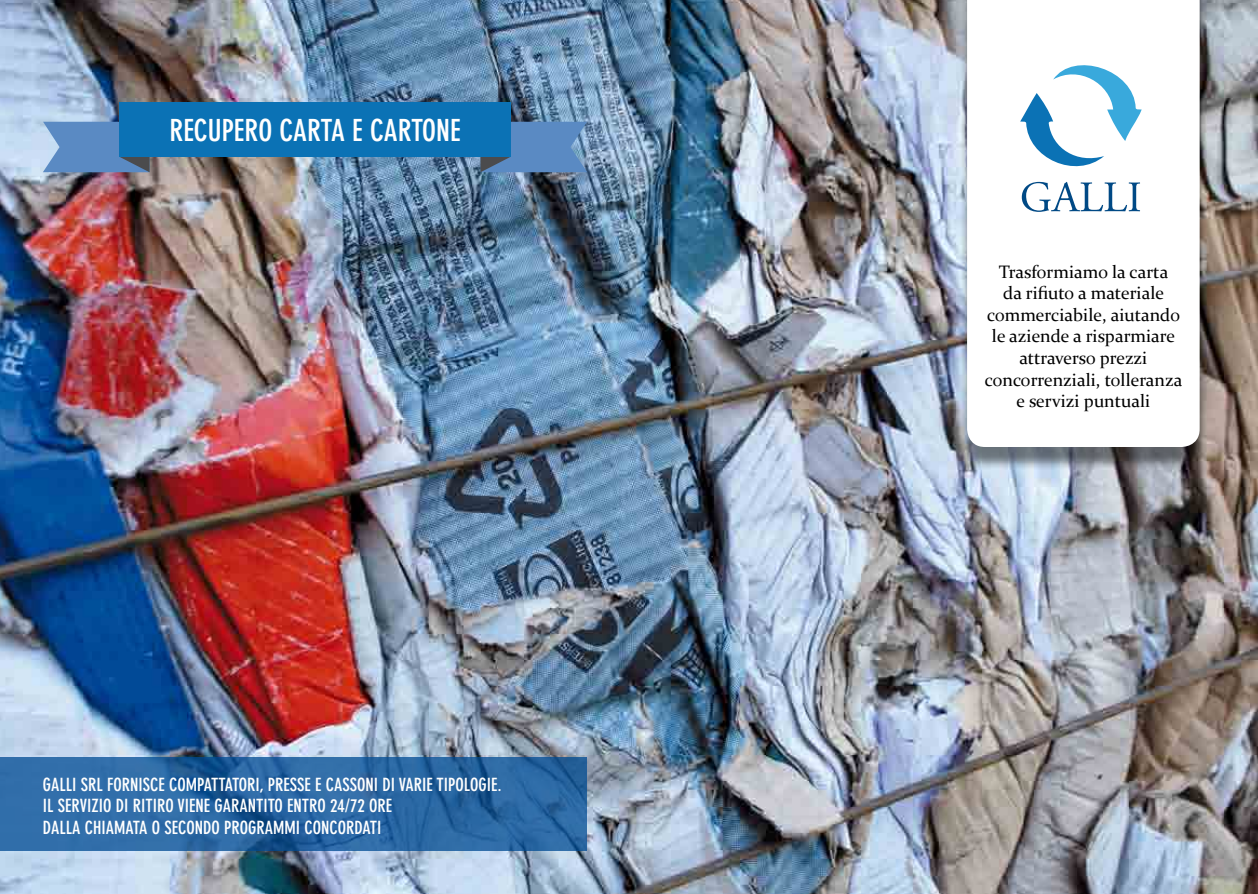
<style>
.page{position:relative;width:1258px;height:894px;background:#fff}
.page>*{position:absolute;margin:0;border:0;box-sizing:border-box;transform-origin:0 0}
.t1{font:700 condensed 30px "DIN Neuzeit Grotesk";color:#fff}
.t2{font:700 condensed 18px "DIN Neuzeit Grotesk";color:#fff}
.t3{font:18px/21.6px "Constantia";color:#000;text-align:center}
</style>
<div class="page">
<img style="left:0;top:0;width:1258px;height:894px">
<svg style="left:43px;top:117px;width:107px;height:55px"></svg>
<svg style="left:480px;top:117px;width:107px;height:55px"></svg>
<div style="left:119px;top:102px;width:392px;height:55px;background:#0b72b5"></div>
<svg style="left:0;top:757px;width:587px;height:93px;fill:#2f6ca8"></svg>
<div style="left:959px;top:0;width:249px;height:470px;background:#000;opacity:.49"></div>
<svg style="left:967px;top:0;width:233px;height:447px"></svg>
<svg style="left:1020px;top:50px;width:122px;height:162px"></svg>
<h1 class="t1" style="left:169px;top:113px;width:290px">RECUPERO CARTA E CARTONE</h1>
<p class="t2" style="left:43px;top:774px;width:16px">GALLI</p>
<p class="t2" style="left:81px;top:774px;width:131px">SRL FORNISCE COMPATTAT</p>
<p class="t2" style="left:239px;top:774px;width:264px">ORI, PRESSE E CASSONI DI VARI E TI POLOGI E.</p>
<p class="t2" style="left:43px;top:795px;width:98px">IL SERVIZIO DI RITIR</p>
<p class="t2" style="left:165px;top:795px;width:58px">O VIENE GARANTIT</p>
<p class="t2" style="left:274px;top:795px;width:119px">O ENTRO 24/72 ORE</p>
<p class="t2" style="left:43px;top:817px;width:9px">DALLA</p>
<p class="t2" style="left:85px;top:817px;width:26px">CHIAMATA</p>
<p class="t2" style="left:152px;top:817px;width:106px">O SECONDO PROGRAMMI</p>
<p class="t2" style="left:304px;top:817px;width:50px">CONCORDATI</p>
<p class="t3" style="left:985px;top:260px;width:199px">Trasformiamo la carta<br>da rifiuto a materiale commerciabile, aiutando le aziende a risparmiare attraverso prezzi concorrenziali, tolleranza e servizi puntuali</p>
</div>
